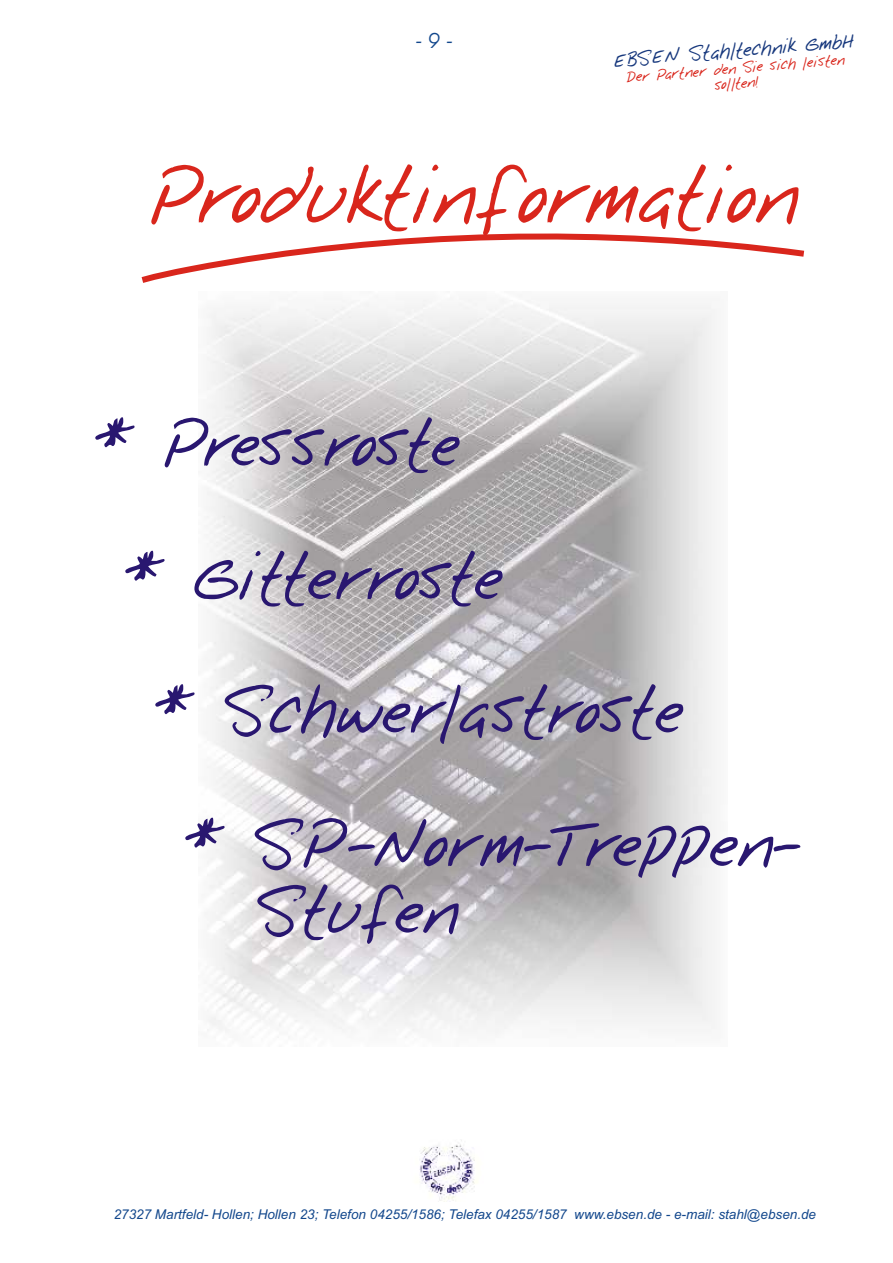
<style>
.page{position:relative;width:893px;height:1263px;background:#fff}
.page>*{position:absolute;margin:0;border:0;box-sizing:border-box;transform-origin:0 0}
.t1{font:72px "Notepad";color:#d9261c}
.t2{font:60px "Notepad";color:#291770}
.t3{font:60px/66.8px "Notepad";letter-spacing:-.035em;color:#291770}
.t4{font:italic 21px "Avant Garde IT Cby BT";color:#12478c}
.t5{font:18px "Notepad";color:#17387d}
.t6{font:italic 13.5px "Arial";color:#12478c}
.t7{font:13.5px/15px "Notepad";color:#d9261c;text-align:center}
</style>
<div class="page">
<img style="left:419px;top:1140px;width:58px;height:61px">
<img style="left:207px;top:300px;width:508px;height:738px">
<svg style="left:141px;top:233px;width:664px;height:50px"></svg>
<h3 class="t4" style="left:416px;top:32px;width:39px">- 9 -</h3>
<h3 class="t5" style="left:614px;top:53px;width:242px;rotate:-5deg">EBSEN Stahltechnik GmbH</h3>
<p class="t7" style="left:626px;top:71px;width:221px;rotate:-5deg">Der Partner den Sie sich leisten sollten!</p>
<h1 class="t1" style="left:151px;top:164px;width:649px">Produktinformation</h1>
<h2 class="t2" style="left:95px;top:417px;width:366px">* Pressroste</h2>
<h2 class="t2" style="left:125px;top:551px;width:379px">* Gitterroste</h2>
<h2 class="t2" style="left:155px;top:684px;width:529px">* Schwerlastroste</h2>
<h2 class="t3" style="left:257px;top:814px;width:545px;text-indent:-72px">* SP-Norm-Treppen-<br>Stufen</h2>
<p class="t6" style="left:114px;top:1209px;width:704px">27327 Martfeld- Hollen; Hollen 23; Telefon 04255/1586; Telefax 04255/1587 www.ebsen.de - e-mail: stahl@ebsen.de</p>
</div>
